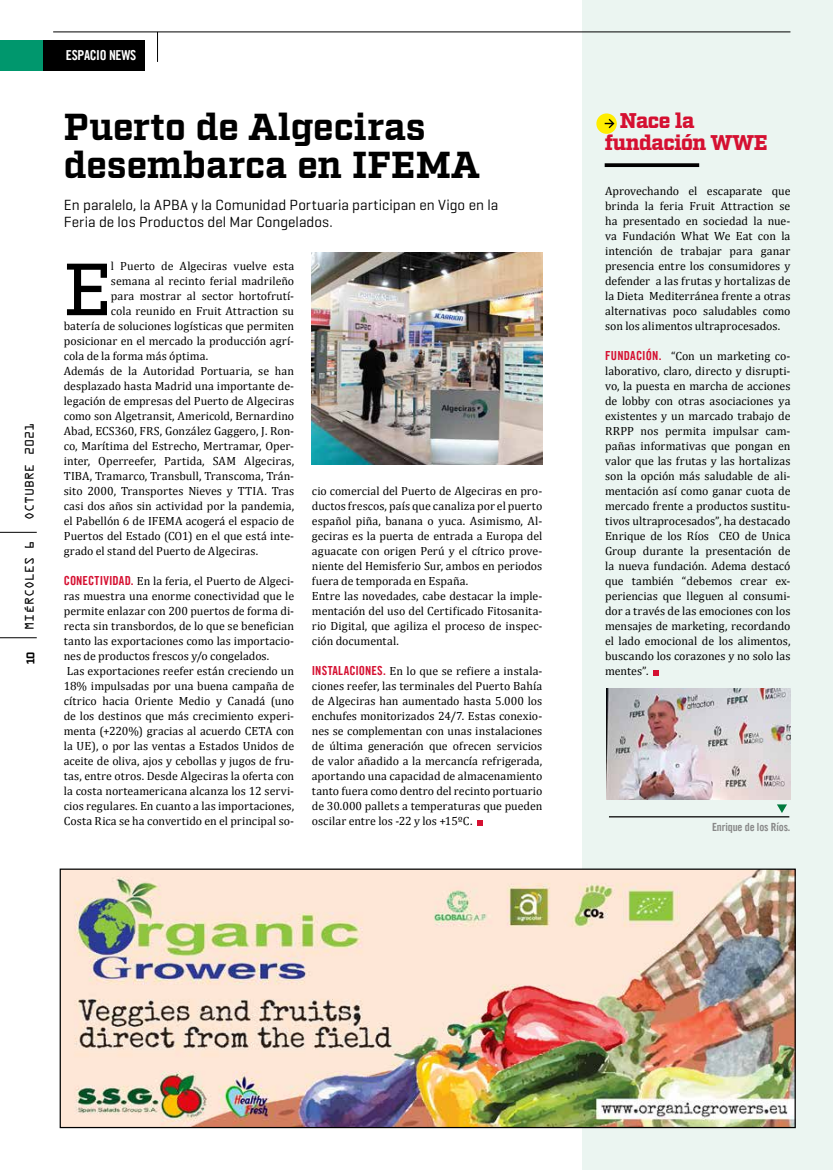
<style>
.page{position:relative;width:833px;height:1170px;background:#fff}
.page>*{position:absolute;margin:0;border:0;box-sizing:border-box;transform-origin:0 0}
.t1{font:500 73.5px "Factoria";color:#000}
.t2{font:700 37.5px/37.5px "Factoria";color:#000}
.t3{font:900 21.25px/21.2px "Factoria";letter-spacing:-.035em;color:#d51031}
.t4{font:15px/17.5px "Geogrotesque";color:#000}
.t5{font:13.75px "Trade Gothic LT Com Bd Cn 20";letter-spacing:-.025em;color:#fff}
.t6{font:11.88px/15px "Cambria";letter-spacing:.005em;color:#000;text-align:justify}
.t7{font:11.25px "OCRA Std";color:#000}
.t8{font:11.25px "Trade Gothic LT Com Bd Cn 20";letter-spacing:-.01em;color:#878787}
.t9{font:700 11.25px "Factoria";color:#000}
.s1{font-family:"Trade Gothic LT Com Bd Cn 20";font-size:12.5px;color:#d51031}
</style>
<div class="page">
<div style="left:582px;top:0;width:251px;height:1169px;background:#ebf5f1"></div>
<hr style="left:0;top:532px;width:37px;height:1px;background:#000">
<hr style="left:0;top:637px;width:37px;height:1px;background:#000">
<hr style="left:64px;top:1127px;width:726px;height:1px;background:#000">
<div style="left:21px;top:41px;width:124px;height:30px;background:#000"></div>
<hr style="left:157px;top:32px;width:1px;height:30px;background:#000">
<hr style="left:53px;top:32px;width:737px;height:1px;background:#000">
<div style="left:0;top:41px;width:43px;height:30px;background:#00976d"></div>
<svg style="left:477px;top:820px;width:6px;height:5px"></svg>
<div style="left:596px;top:113px;width:21px;height:21px;background:#ffed00;border-radius:50%"></div>
<svg style="left:604px;top:119px;width:10px;height:9px"></svg>
<svg style="left:604px;top:163px;width:95px;height:4px"></svg>
<img style="left:62px;top:870px;width:732px;height:255px">
<div style="left:60px;top:868px;width:736px;height:259px;border:1px solid #000"></div>
<hr style="left:609px;top:816px;width:180px;height:1px;background:#000">
<svg style="left:777px;top:804px;width:10px;height:9px"></svg>
<svg style="left:653px;top:670px;width:6px;height:5px"></svg>
<img style="left:606px;top:688px;width:184px;height:111px">
<img style="left:312px;top:252px;width:230px;height:213px">
<p class="t7" style="left:25px;top:520px;width:99px;rotate:-90deg">OCTUBRE 2021</p>
<p class="t7" style="left:25px;top:629px;width:91px;rotate:-90deg">MIÉRCOLES 6</p>
<p class="t9" style="left:24px;top:664px;width:14px;rotate:-90deg">10</p>
<p class="t5" style="left:66px;top:47px;width:72px">ESPACIO NEWS</p>
<h2 class="t2" style="left:64px;top:110px;width:418px">Puerto de Algeciras desembarca en IFEMA</h2>
<p class="t4" style="left:64px;top:195px;width:436px">En paralelo, la APBA y la Comunidad Portuaria participan en Vigo en la<br>Feria de los Productos del Mar Congelados.</p>
<h1 class="t1" style="left:64px;top:246px;width:49px">E</h1>
<p class="t6" style="left:111px;top:258px;width:185px">l Puerto de Algeciras vuelve esta</p>
<p class="t6" style="left:111px;top:273px;width:185px">semana al recinto ferial madrileño</p>
<p class="t6" style="left:111px;top:288px;width:185px">para mostrar al sector hortofrutí-</p>
<p class="t6" style="left:111px;top:303px;width:185px">cola reunido en Fruit Attraction su</p>
<p class="t6" style="left:64px;top:318px;width:232px">batería de soluciones logísticas que permiten</p>
<p class="t6" style="left:64px;top:333px;width:232px">posicionar en el mercado la producción agrí-</p>
<p class="t6" style="left:64px;top:348px;width:146px">cola de la forma más óptima.</p>
<p class="t6" style="left:64px;top:363px;width:232px">Además de la Autoridad Portuaria, se han</p>
<p class="t6" style="left:64px;top:378px;width:232px">desplazado hasta Madrid una importante de-</p>
<p class="t6" style="left:64px;top:393px;width:232px">legación de empresas del Puerto de Algeciras</p>
<p class="t6" style="left:64px;top:408px;width:232px">como son Algetransit, Americold, Bernardino</p>
<p class="t6" style="left:64px;top:423px;width:232px">Abad, ECS360, FRS, González Gaggero, J. Ron-</p>
<p class="t6" style="left:64px;top:438px;width:232px">co, Marítima del Estrecho, Mertramar, Oper-</p>
<p class="t6" style="left:64px;top:453px;width:232px">inter, Operreefer, Partida, SAM Algeciras,</p>
<p class="t6" style="left:64px;top:468px;width:232px">TIBA, Tramarco, Transbull, Transcoma, Trán-</p>
<p class="t6" style="left:64px;top:483px;width:232px">sito 2000, Transportes Nieves y TTIA. Tras</p>
<p class="t6" style="left:64px;top:498px;width:232px">casi dos años sin actividad por la pandemia,</p>
<p class="t6" style="left:64px;top:513px;width:232px">el Pabellón 6 de IFEMA acogerá el espacio de</p>
<p class="t6" style="left:64px;top:528px;width:232px">Puertos del Estado (CO1) en el que está inte-</p>
<p class="t6" style="left:64px;top:543px;width:196px">grado el stand del Puerto de Algeciras.</p>
<p class="t6" style="left:64px;top:573px;width:232px;text-align:left"><span class="s1">CONECTIVIDAD.</span> En la feria, el Puerto de Algeci&shy;ras muestra una enorme conectividad que le permite enlazar con 200 puertos de forma di&shy;recta sin transbordos, de lo que se benefician tanto las exportaciones como las importacio&shy;nes de productos frescos y/o congelados.<br>Las exportaciones reefer están creciendo un 18% impulsadas por una buena campaña de cítrico hacia Oriente Medio y Canadá (uno de los destinos que más crecimiento experi&shy;menta (+220%) gracias al acuerdo CETA con la UE), o por las ventas a Estados Unidos de aceite de oliva, ajos y cebollas y jugos de fru&shy;tas, entre otros. Desde Algeciras la oferta con la costa norteamericana alcanza los 12 servi&shy;cios regulares. En cuanto a las importaciones, Costa Rica se ha convertido en el principal so-</p>
<p class="t6" style="left:312px;top:483px;width:232px;text-align:left">cio comercial del Puerto de Algeciras en pro&shy;ductos frescos, país que canaliza por el puerto español piña, banana o yuca. Asimismo, Al&shy;geciras es la puerta de entrada a Europa del aguacate con origen Perú y el cítrico prove&shy;niente del Hemisferio Sur, ambos en periodos fuera de temporada en España.<br>Entre las novedades, cabe destacar la imple&shy;mentación del uso del Certificado Fitosanita&shy;rio Digital, que agiliza el proceso de inspec&shy;ción documental.</p>
<p class="t6" style="left:312px;top:663px;width:232px"><span class="s1">INSTALACIONES.</span> En lo que se refiere a instala&shy;ciones reefer, las terminales del Puerto Bahía de Algeciras han aumentado hasta 5.000 los enchufes monitorizados 24/7. Estas conexio&shy;nes se complementan con unas instalaciones de última generación que ofrecen servicios de valor añadido a la mercancía refrigerada, aportando una capacidad de almacenamiento tanto fuera como dentro del recinto portuario de 30.000 pallets a temperaturas que pueden oscilar entre los -22 y los +15ºC.</p>
<h3 class="t3" style="left:604px;top:111px;width:164px;text-indent:15px">Nace la fundación WWE</h3>
<p class="t6" style="left:605px;top:183px;width:187px">Aprovechando el escaparate que brinda la feria Fruit Attraction se ha presentado en sociedad la nue&shy;va Fundación What We Eat con la intención de trabajar para ganar presencia entre los consumidores y defender a las frutas y hortalizas de la Dieta Mediterránea frente a otras alternativas poco saludables como son los alimentos ultraprocesados.</p>
<p class="t6" style="left:605px;top:348px;width:187px"><span class="s1">FUNDACIÓN.</span> “Con un marketing co&shy;laborativo, claro, directo y disrupti&shy;vo, la puesta en marcha de acciones de lobby con otras asociaciones ya existentes y un marcado trabajo de RRPP nos permita impulsar cam&shy;pañas informativas que pongan en valor que las frutas y las hortalizas son la opción más saludable de ali&shy;mentación así como ganar cuota de mercado frente a productos sustitu&shy;tivos ultraprocesados”, ha destacado Enrique de los Ríos CEO de Unica Group durante la presentación de la nueva fundación. Adema destacó que también “debemos crear ex&shy;periencias que lleguen al consumi&shy;dor a través de las emociones con los mensajes de marketing, recordando el lado emocional de los alimentos, buscando los corazones y no solo las mentes”.</p>
<p class="t8" style="left:712px;top:820px;width:80px">Enrique de los Ríos.</p>
</div>
